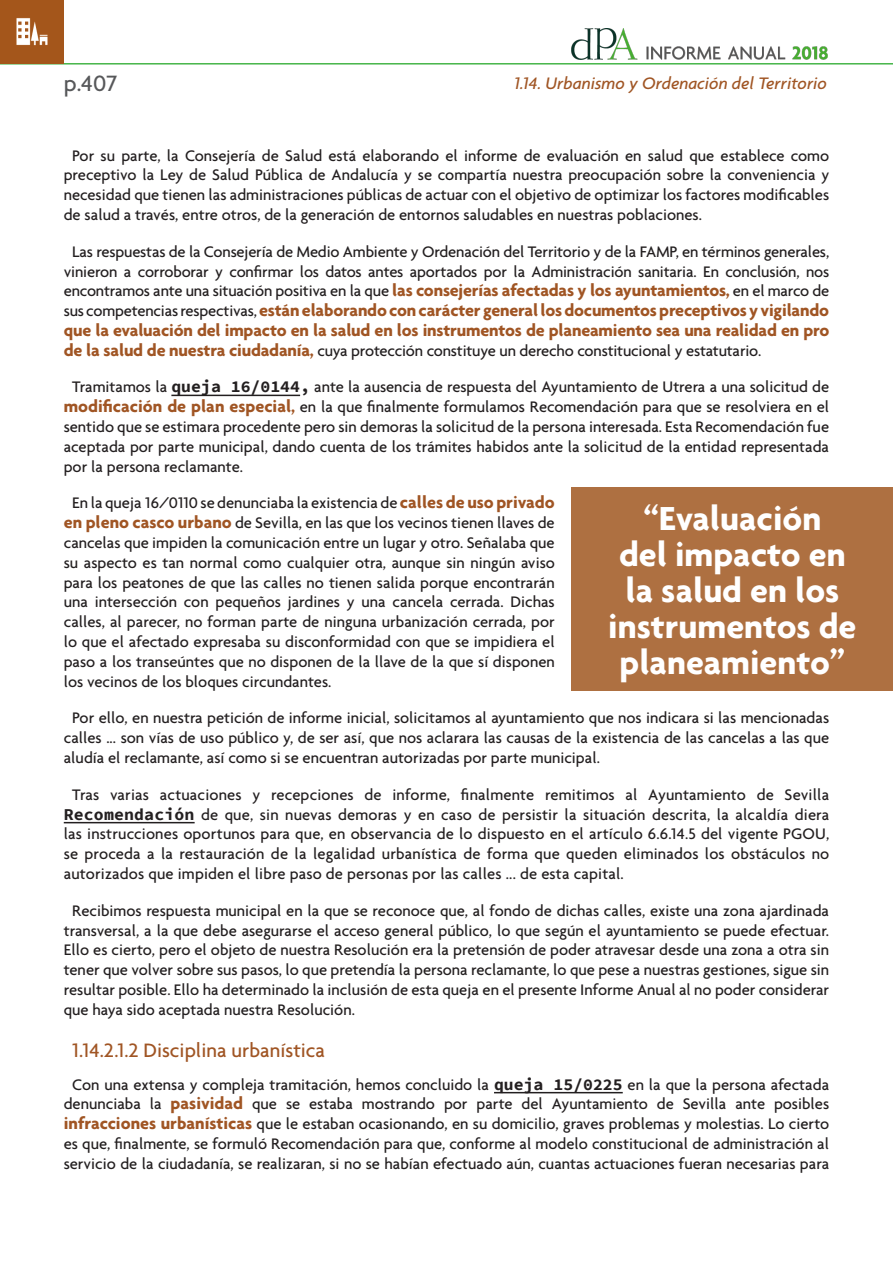
<style>
.page{position:relative;width:893px;height:1263px;background:#fff}
.page>*{position:absolute;margin:0;border:0;box-sizing:border-box;transform-origin:0 0}
.Destacados{font:700 36px/36px "Agenda";color:#fff;text-align:center}
.t1{font:500 24px "Agenda";color:#57585a}
.Título_1_1_1_1_1{font:500 21px "Agenda";color:#a05524}
.Parrafo{font:700 18px/19.5px "Agenda";letter-spacing:-.01em;color:#a05524}
.t2{font:italic 500 18px "Agenda";color:#a05524}
.Parrafo-2{font:500 16.5px/19.8px "Agenda";color:#231f20;text-align:justify}
.s1{font-weight:700;font-size:18px;color:#a05524}
.s2{font-weight:500;font-size:16.5px;color:#231f20}
.s3{font-family:"Source Code Pro";font-weight:700}
</style>
<div class="page">
<img style="left:572px;top:29px;width:255px;height:30px">
<hr style="left:0;top:63px;width:893px;height:2px;background:#46b549">
<img style="left:0;top:0;width:64px;height:63px">
<hr style="left:171px;top:395px;width:129px;height:1px;background:#231f20">
<hr style="left:64px;top:822px;width:131px;height:1px;background:#231f20">
<hr style="left:494px;top:1092px;width:129px;height:1px;background:#231f20">
<div style="left:572px;top:487px;width:321px;height:204px;background:#ae7041"></div>
<h2 class="t1" style="left:64px;top:69px;width:55px">p.407</h2>
<p class="t2" style="left:514px;top:72px;width:314px">1.14. Urbanismo y Ordenación del Territorio</p>
<p class="Parrafo-2" style="left:64px;top:145px;width:767px;text-indent:9px">Por su parte, la Consejería de Salud está elaborando el informe de evaluación en salud que establece como preceptivo la Ley de Salud Pública de Andalucía y se compartía nuestra preocupación sobre la conveniencia y necesidad que tienen las administraciones públicas de actuar con el objetivo de optimizar los factores modificables de salud a través, entre otros, de la generación de entornos saludables en nuestras poblaciones.</p>
<p class="Parrafo-2" style="left:64px;top:241px;width:767px;text-align:center">Las respuestas de la Consejería de Medio Ambiente y Ordenación del Territorio y de la FAMP, en términos generales, vinieron a corroborar y confirmar los datos antes aportados por la Administración sanitaria. En conclusión, nos encontramos ante una situación positiva en la que <span class="s1">las consejerías afectadas y los ayuntamientos,</span> en el marco de</p>
<p class="Parrafo" style="left:64px;top:300px;width:767px"><span class="s2">sus competencias respectivas,</span> están elaborando con carácter general los documentos preceptivos y vigilando que la evaluación del impacto en la salud en los instrumentos de planeamiento sea una realidad en pro</p>
<p class="Parrafo-2" style="left:64px;top:340px;width:699px"><span class="s1">de la salud de nuestra ciudadanía,</span> cuya protección constituye un derecho constitucional y estatutario.</p>
<p class="Parrafo-2" style="left:64px;top:377px;width:767px;text-indent:9px">Tramitamos la <span class="s3">queja 16/0144,</span> ante la ausencia de respuesta del Ayuntamiento de Utrera a una solicitud de <span class="s1">modificación de plan especial,</span> en la que finalmente formulamos Recomendación para que se resolviera en el sentido que se estimara procedente pero sin demoras la solicitud de la persona interesada. Esta Recomendación fue aceptada por parte municipal, dando cuenta de los trámites habidos ante la solicitud de la entidad representada por la persona reclamante.</p>
<p class="Parrafo-2" style="left:64px;top:493px;width:493px;text-indent:9px">En la queja 16/0110 se denunciaba la existencia de <span class="s1">calles de uso privado en pleno casco urbano</span> de Sevilla, en las que los vecinos tienen llaves de cancelas que impiden la comunicación entre un lugar y otro. Señalaba que su aspecto es tan normal como cualquier otra, aunque sin ningún aviso para los peatones de que las calles no tienen salida porque encontrarán una intersección con pequeños jardines y una cancela cerrada. Dichas calles, al parecer, no forman parte de ninguna urbanización cerrada, por lo que el afectado expresaba su disconformidad con que se impidiera el paso a los transeúntes que no disponen de la llave de la que sí disponen los vecinos de los bloques circundantes.</p>
<p class="Parrafo-2" style="left:64px;top:708px;width:767px;text-indent:9px">Por ello, en nuestra petición de informe inicial, solicitamos al ayuntamiento que nos indicara si las mencionadas calles ... son vías de uso público y, de ser así, que nos aclarara las causas de la existencia de las cancelas a las que aludía el reclamante, así como si se encuentran autorizadas por parte municipal.</p>
<p class="Parrafo-2" style="left:64px;top:784px;width:767px;text-indent:9px">Tras varias actuaciones y recepciones de informe, finalmente remitimos al Ayuntamiento de Sevilla <span class="s3">Recomendación</span> de que, sin nuevas demoras y en caso de persistir la situación descrita, la alcaldía diera las instrucciones oportunos para que, en observancia de lo dispuesto en el artículo 6.6.14.5 del vigente PGOU, se proceda a la restauración de la legalidad urbanística de forma que queden eliminados los obstáculos no autorizados que impiden el libre paso de personas por las calles ... de esta capital.</p>
<p class="Parrafo-2" style="left:64px;top:900px;width:767px;text-indent:9px">Recibimos respuesta municipal en la que se reconoce que, al fondo de dichas calles, existe una zona ajardinada transversal, a la que debe asegurarse el acceso general público, lo que según el ayuntamiento se puede efectuar.<br>Ello es cierto, pero el objeto de nuestra Resolución era la pretensión de poder atravesar desde una zona a otra sin tener que volver sobre sus pasos, lo que pretendía la persona reclamante, lo que pese a nuestras gestiones, sigue sin resultar posible. Ello ha determinado la inclusión de esta queja en el presente Informe Anual al no poder considerar que haya sido aceptada nuestra Resolución.</p>
<p class="Título_1_1_1_1_1" style="left:72px;top:1037px;width:254px">1.14.2.1.2 Disciplina urbanística</p>
<p class="Parrafo-2" style="left:64px;top:1074px;width:767px;text-align:center">Con una extensa y compleja tramitación, hemos concluido la <span class="s3">queja 15/0225</span> en la que la persona afectada denunciaba la <span class="s1">pasividad</span> que se estaba mostrando por parte del Ayuntamiento de Sevilla ante posibles <span class="s1">infracciones urbanísticas</span> que le estaban ocasionando, en su domicilio, graves problemas y molestias. Lo cierto es que, finalmente, se formuló Recomendación para que, conforme al modelo constitucional de administración al servicio de la ciudadanía, se realizaran, si no se habían efectuado aún, cuantas actuaciones fueran necesarias para</p>
<p class="Destacados" style="left:608px;top:499px;width:250px">“Evaluación<br>del impacto en la salud en los instrumentos de planeamiento”</p>
</div>
